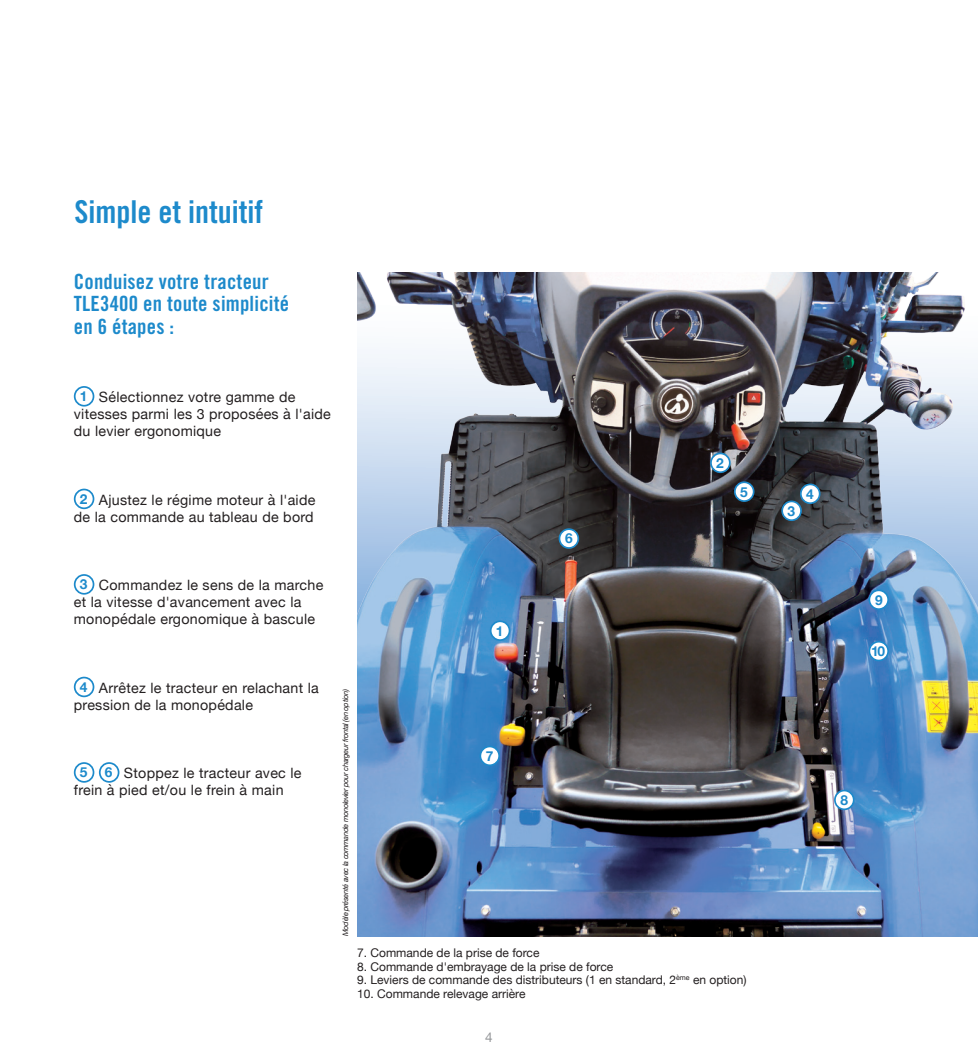
<style>
.page{position:relative;width:978px;height:1063px;background:#fff}
.page>*{position:absolute;margin:0;border:0;box-sizing:border-box;transform-origin:0 0}
.t1{font:31.5px "Trade Gothic LT Std Bd Cn 20";color:#1d8acb}
.t2{font:21px/22.5px "Trade Gothic LT Std Bd Cn 20";letter-spacing:.01em;color:#1d8acb}
.t3{font:14.25px/17.1px "Helvetica Neue";letter-spacing:.02em;color:#231f20}
.t4{font:700 13.65px "Helvetica Neue";color:#1d8acb}
.t5{font:13.5px "Helvetica Neue";color:#939598}
.t6{font:12px "Helvetica Neue";color:#231f20}
.t7{font:italic 7.5px "Helvetica Neue";letter-spacing:-.04em;color:#231f20}
.s1{font-weight:700;font-size:13.65px;color:#1d8acb}
</style>
<div class="page">
<img style="left:357px;top:272px;width:621px;height:665px">
<div style="left:74px;top:386px;width:20px;height:21px;border:2px solid #1d8acb;border-radius:50%"></div>
<div style="left:74px;top:489px;width:20px;height:20px;border:2px solid #1d8acb;border-radius:50%"></div>
<div style="left:74px;top:574px;width:20px;height:21px;border:2px solid #1d8acb;border-radius:50%"></div>
<div style="left:74px;top:677px;width:20px;height:20px;border:2px solid #1d8acb;border-radius:50%"></div>
<div style="left:74px;top:762px;width:20px;height:21px;border:2px solid #1d8acb;border-radius:50%"></div>
<div style="left:99px;top:762px;width:20px;height:21px;border:2px solid #1d8acb;border-radius:50%"></div>
<div style="left:491px;top:621px;width:18px;height:19px;background:#fff;border-radius:50%"></div>
<div style="left:490px;top:620px;width:20px;height:21px;border:2px solid #1d8acb;border-radius:50%"></div>
<div style="left:711px;top:453px;width:19px;height:19px;background:#fff;border-radius:50%"></div>
<div style="left:710px;top:453px;width:21px;height:20px;border:2px solid #1d8acb;border-radius:50%"></div>
<div style="left:559px;top:529px;width:19px;height:19px;background:#fff;border-radius:50%"></div>
<div style="left:559px;top:528px;width:20px;height:21px;border:2px solid #1d8acb;border-radius:50%"></div>
<div style="left:801px;top:484px;width:19px;height:19px;background:#fff;border-radius:50%"></div>
<div style="left:800px;top:484px;width:20px;height:20px;border:2px solid #1d8acb;border-radius:50%"></div>
<div style="left:735px;top:482px;width:19px;height:19px;background:#fff;border-radius:50%"></div>
<div style="left:734px;top:481px;width:20px;height:21px;border:2px solid #1d8acb;border-radius:50%"></div>
<div style="left:480px;top:746px;width:19px;height:19px;background:#fff;border-radius:50%"></div>
<div style="left:479px;top:746px;width:21px;height:20px;border:2px solid #1d8acb;border-radius:50%"></div>
<div style="left:835px;top:791px;width:19px;height:18px;background:#fff;border-radius:50%"></div>
<div style="left:834px;top:790px;width:21px;height:20px;border:2px solid #1d8acb;border-radius:50%"></div>
<div style="left:869px;top:590px;width:19px;height:19px;background:#fff;border-radius:50%"></div>
<div style="left:868px;top:589px;width:21px;height:21px;border:2px solid #1d8acb;border-radius:50%"></div>
<div style="left:869px;top:642px;width:19px;height:19px;background:#fff;border-radius:50%"></div>
<div style="left:868px;top:641px;width:21px;height:20px;border:2px solid #1d8acb;border-radius:50%"></div>
<div style="left:782px;top:501px;width:19px;height:19px;background:#fff;border-radius:50%"></div>
<div style="left:781px;top:501px;width:21px;height:20px;border:2px solid #1d8acb;border-radius:50%"></div>
<h1 class="t1" style="left:74px;top:192px;width:190px">Simple et intuitif</h1>
<h2 class="t2" style="left:74px;top:270px;width:217px">Conduisez votre tracteur<br>TLE3400 en toute simplicité en 6 étapes :</h2>
<p class="t3" style="left:74px;top:389px;width:259px;text-indent:6px"><span class="s1">1</span> Sélectionnez votre gamme de vitesses parmi les 3 proposées à l'aide du levier ergonomique</p>
<p class="t3" style="left:74px;top:492px;width:243px;text-align:center"><span class="s1">2</span> Ajustez le régime moteur à l'aide de la commande au tableau de bord</p>
<p class="t3" style="left:74px;top:577px;width:251px;text-indent:6px"><span class="s1">3</span> Commandez le sens de la marche et la vitesse d'avancement avec la monopédale ergonomique à bascule</p>
<p class="t4" style="left:496px;top:620px;width:9px">1</p>
<p class="t4" style="left:565px;top:528px;width:9px">6</p>
<p class="t4" style="left:716px;top:452px;width:9px">2</p>
<p class="t4" style="left:740px;top:481px;width:9px">5</p>
<p class="t4" style="left:806px;top:483px;width:9px">4</p>
<p class="t4" style="left:787px;top:500px;width:9px">3</p>
<p class="t3" style="left:74px;top:680px;width:247px;text-indent:6px"><span class="s1">4</span> Arrêtez le tracteur en relachant la pression de la monopédale</p>
<p class="t3" style="left:74px;top:765px;width:229px;text-indent:31px"><span class="s1">6</span> Stoppez le tracteur avec le frein à pied et/ou le frein à main</p>
<p class="t4" style="left:80px;top:762px;width:9px">5</p>
<p class="t7" style="left:340px;top:936px;width:249px;rotate:-90deg">Modèle présenté avec la commande monolevier pour chargeur frontal (en option)</p>
<p class="t4" style="left:486px;top:745px;width:9px">7</p>
<p class="t6" style="left:357px;top:945px;width:184px">7. Commande de la prise de force</p>
<p class="t6" style="left:357px;top:958px;width:258px">8. Commande d'embrayage de la prise de force</p>
<p class="t6" style="left:357px;top:972px;width:391px">9. Leviers de commande des distributeurs (1 en standard, 2<sup>ème</sup> en option)</p>
<p class="t6" style="left:357px;top:985px;width:170px">10. Commande relevage arrière</p>
<p class="t5" style="left:485px;top:1027px;width:9px">4</p>
<p class="t4" style="left:875px;top:589px;width:9px">9</p>
<p class="t4" style="left:871px;top:640px;width:15px">10</p>
<p class="t4" style="left:841px;top:789px;width:9px">8</p>
</div>
